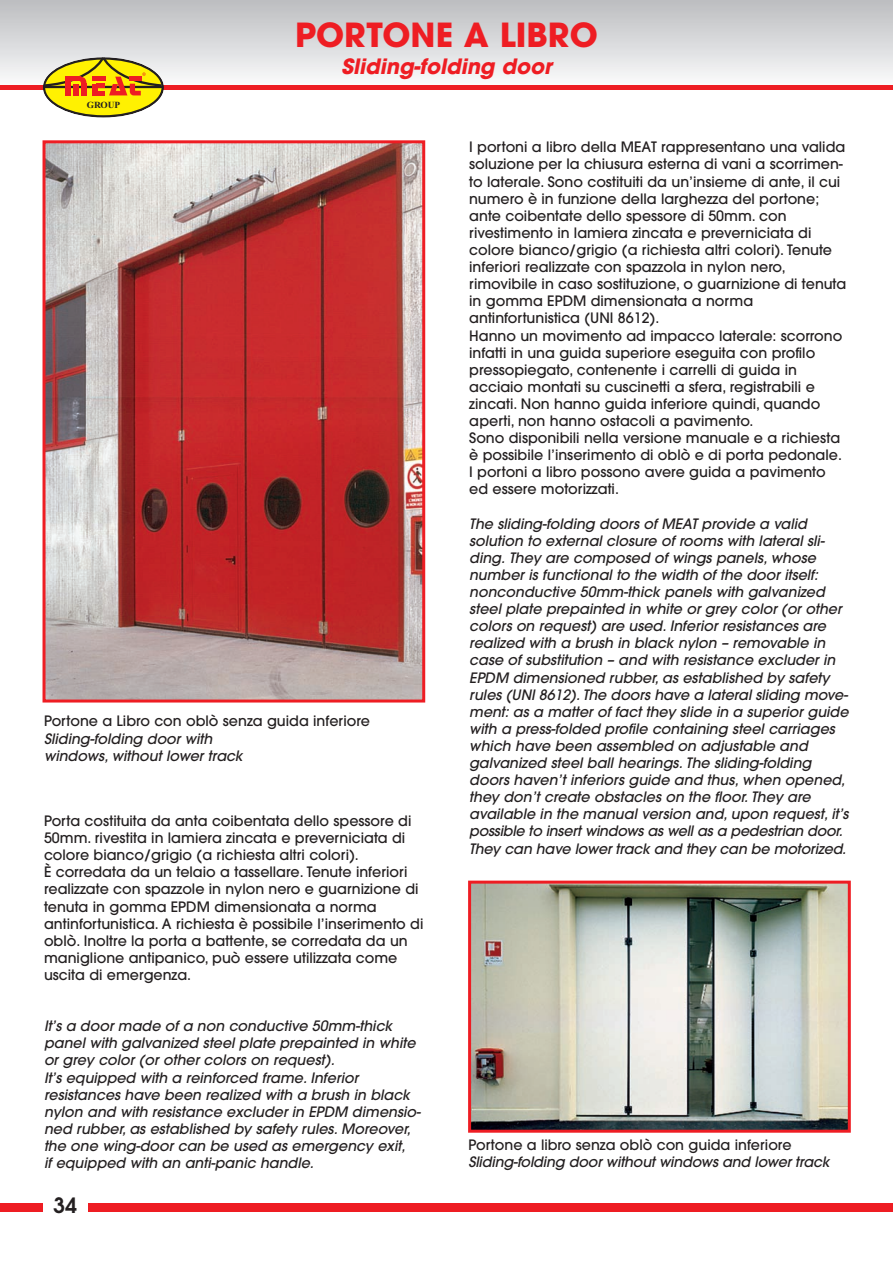
<style>
.page{position:relative;width:893px;height:1263px;background:#fff}
.page>*{position:absolute;margin:0;border:0;box-sizing:border-box;transform-origin:0 0}
.t1{font:700 33px "Avant Garde";color:#ee1d23}
.t2{font:italic 700 21px "Avant Garde";color:#ee1d23}
.t3{font:600 21px "Avant Garde";color:#231f20}
.t4{font:500 14.25px/17.1px "Avant Garde";color:#231f20}
.t5{font:italic 500 14.25px/17.1px "Avant Garde";color:#231f20}
.t6{font:700 9.3px "Times New Roman";color:#231f20}
</style>
<div class="page">
<div style="left:0;top:0;width:893px;height:87px;background:linear-gradient(to bottom,#bcbdbf,#fbfbfc)"></div>
<hr style="left:0;top:85px;width:893px;height:4px;background:#ee1d23">
<div style="left:44px;top:58px;width:119px;height:58px;background:#fff101;border-radius:50%"></div>
<div style="left:0;top:1203px;width:893px;height:9px;background:#ee1d23"></div>
<div style="left:92px;top:84px;width:5px;height:12px;background:#ee1d23"></div>
<div style="left:97px;top:91px;width:8px;height:5px;background:#ee1d23"></div>
<svg style="left:43px;top:57px;width:121px;height:38px"></svg>
<div style="left:43px;top:1192px;width:44px;height:30px;background:#fff"></div>
<img style="left:472px;top:885px;width:375px;height:244px">
<div style="left:468px;top:881px;width:383px;height:252px;border:3px solid #ee1d23"></div>
<img style="left:47px;top:144px;width:374px;height:554px">
<div style="left:43px;top:140px;width:382px;height:562px;border:3px solid #ee1d23"></div>
<p class="t6" style="left:87px;top:102px;width:35px">GROUP</p>
<h1 class="t1" style="left:295px;top:23px;width:304px">PORTONE A LIBRO</h1>
<h2 class="t2" style="left:341px;top:59px;width:212px">Sliding-folding door</h2>
<p class="t4" style="left:44px;top:714px;width:328px">Portone a Libro con oblò senza guida inferiore</p>
<p class="t5" style="left:44px;top:731px;width:200px">Sliding-folding door with windows, without lower track</p>
<p class="t4" style="left:44px;top:813px;width:381px">Porta costituita da anta coibentata dello spessore di 50mm. rivestita in lamiera zincata e preverniciata di colore bianco/grigio (a richiesta altri colori).<br>È corredata da un telaio a tassellare. Tenute inferiori realizzate con spazzole in nylon nero e guarnizione di tenuta in gomma EPDM dimensionata a norma antinfortunistica. A richiesta è possibile l’inserimento di oblò. Inoltre la porta a battente, se corredata da un maniglione antipanico, può essere utilizzata come uscita di emergenza.</p>
<p class="t5" style="left:44px;top:1019px;width:378px">It’s a door made of a non conductive 50mm-thick panel with galvanized steel plate prepainted in white or grey color (or other colors on request).<br>It’s equipped with a reinforced frame. Inferior resistances have been realized with a brush in black nylon and with resistance excluder in EPDM dimensio&shy;ned rubber, as established by safety rules. Moreover, the one wing-door can be used as emergency exit,<br>if equipped with an anti-panic handle.</p>
<h2 class="t3" style="left:53px;top:1197px;width:25px">34</h2>
<p class="t4" style="left:469px;top:140px;width:379px">I portoni a libro della MEAT rappresentano una valida soluzione per la chiusura esterna di vani a scorrimen&shy;to laterale. Sono costituiti da un’insieme di ante, il cui numero è in funzione della larghezza del portone; ante coibentate dello spessore di 50mm. con rivestimento in lamiera zincata e preverniciata di colore bianco/grigio (a richiesta altri colori). Tenute inferiori realizzate con spazzola in nylon nero, rimovibile in caso sostituzione, o guarnizione di tenuta in gomma EPDM dimensionata a norma antinfortunistica (UNI 8612).<br>Hanno un movimento ad impacco laterale: scorrono infatti in una guida superiore eseguita con profilo pressopiegato, contenente i carrelli di guida in acciaio montati su cuscinetti a sfera, registrabili e zincati. Non hanno guida inferiore quindi, quando aperti, non hanno ostacoli a pavimento.<br>Sono disponibili nella versione manuale e a richiesta è possibile l’inserimento di oblò e di porta pedonale.<br>I portoni a libro possono avere guida a pavimento ed essere motorizzati.</p>
<p class="t5" style="left:469px;top:516px;width:381px">The sliding-folding doors of MEAT provide a valid solution to external closure of rooms with lateral sli&shy;ding. They are composed of wings panels, whose number is functional to the width of the door itself: nonconductive 50mm-thick panels with galvanized steel plate prepainted in white or grey color (or other colors on request) are used. Inferior resistances are realized with a brush in black nylon – removable in case of substitution – and with resistance excluder in EPDM dimensioned rubber, as established by safety rules (UNI 8612). The doors have a lateral sliding move&shy;ment: as a matter of fact they slide in a superior guide with a press-folded profile containing steel carriages which have been assembled on adjustable and galvanized steel ball hearings. The sliding-folding doors haven’t inferiors guide and thus, when opened, they don’t create obstacles on the floor. They are available in the manual version and, upon request, it’s possible to insert windows as well as a pedestrian door.<br>They can have lower track and they can be motorized.</p>
<p class="t4" style="left:468px;top:1137px;width:325px">Portone a libro senza oblò con guida inferiore</p>
<p class="t5" style="left:468px;top:1154px;width:363px">Sliding-folding door without windows and lower track</p>
</div>
